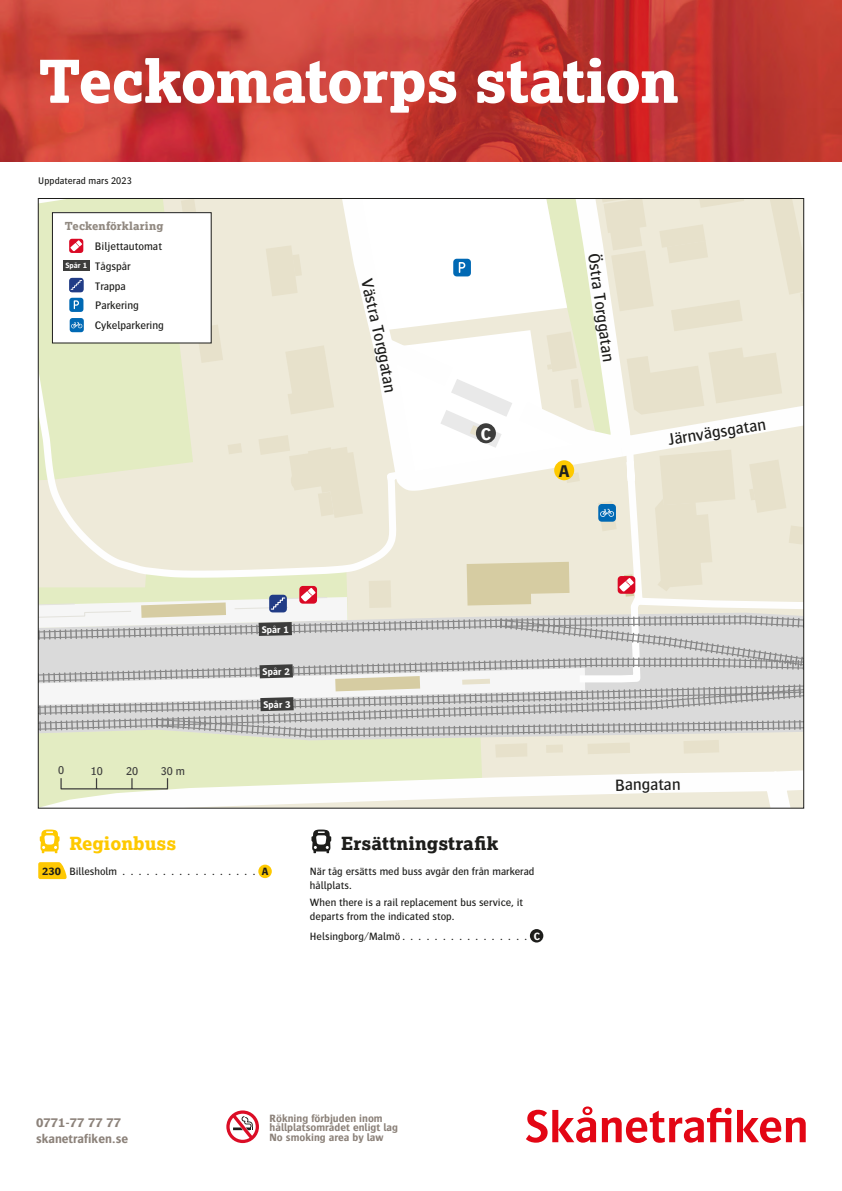
<style>
.page{position:relative;width:842px;height:1191px;background:#fff}
.page>*{position:absolute;margin:0;border:0;box-sizing:border-box;transform-origin:0 0}
.t1{font:800 59px "Lexia";letter-spacing:-.015em;color:#fff}
.t2{font:800 18px "Lexia";letter-spacing:.005em;color:#1d1d1b}
.t3{font:800 18px "Lexia";color:#fec900}
.t4{font:700 17.7px "Bosis Std";color:#21211f}
.t5{font:700 17.7px "Bosis Std";color:#fff}
.t6{font:500 17px "Bosis Std";color:#1d1d1b}
.t7{font:700 13px/16.5px "Bosis Oresund Std";color:#8c827a}
.t8{font:500 11.8px "Bosis Std";color:#3d3d3c}
.t9{font:500 11.3px/19.9px "Bosis Std";color:#1d1d1b}
.t10{font:11px/14px "Bosis Oresund Std";letter-spacing:.005em;color:#1d1d1b}
.t11{font:700 11px/9.5px "Bosis Oresund Std";color:#8c827a}
.t12{font:800 11px "Lexia";letter-spacing:.01em;color:#918981}
.t13{font:700 11px "Bosis Oresund Std";color:#fff}
.t14{font:700 11px "Bosis Oresund Std";color:#1d1d1b}
.t15{font:10px "Bosis Oresund Std";letter-spacing:.01em;color:#1d1d1b}
.t16{font:700 9.9px "Bosis Std";color:#fff}
.t17{font:700 7.9px "Bosis Std";color:#fff}
.s1{font-weight:700}
</style>
<div class="page">
<img style="left:0;top:0;width:842px;height:162px">
<svg style="left:526px;top:1106px;width:280px;height:37px"></svg>
<svg style="left:226px;top:1110px;width:33px;height:33px"></svg>
<svg style="left:40px;top:636px;width:762px;height:142px;background:#d4d3d0"></svg>
<svg style="left:40px;top:664px;width:545px;height:47px"></svg>
<svg style="left:40px;top:729px;width:442px;height:77px"></svg>
<svg style="left:38px;top:198px;width:766px;height:438px"></svg>
<div style="left:63px;top:260px;width:27px;height:11px;background:#3d3d3c"></div>
<div style="left:530px;top:929px;width:13px;height:13px;background:#1d1d1b;border-radius:50%"></div>
<svg style="left:311px;top:829px;width:20px;height:24px"></svg>
<svg style="left:38px;top:862px;width:29px;height:17px"></svg>
<div style="left:258px;top:864px;width:14px;height:14px;background:#fec900;border-radius:50%"></div>
<svg style="left:40px;top:829px;width:20px;height:24px"></svg>
<h1 class="t1" style="left:38px;top:43px;width:642px">Teckomatorps station</h1>
<p class="t15" style="left:38px;top:176px;width:95px">Uppdaterad mars 2023</p>
<p class="t12" style="left:65px;top:219px;width:100px">Teckenförklaring</p>
<p class="t17" style="left:65px;top:261px;width:23px">Spår 1</p>
<p class="t9" style="left:95px;top:236px;width:71px">Biljettautomat<br>Tågspår<br>Trappa<br>Parkering<br>Cykelparkering</p>
<h3 class="t6" style="left:375px;top:277px;width:71px;rotate:77deg">Västra Tor</h3>
<h3 class="t6" style="left:391px;top:344px;width:49px;rotate:80deg">ggatan</h3>
<h3 class="t5" style="left:481px;top:424px;width:12px">C</h3>
<h3 class="t6" style="left:603px;top:252px;width:111px;rotate:82deg">Östra Torggatan</h3>
<h3 class="t4" style="left:559px;top:461px;width:12px">A</h3>
<h3 class="t6" style="left:667px;top:430px;width:100px;rotate:-9deg">Järnvägsgatan</h3>
<p class="t8" style="left:58px;top:764px;width:8px">0</p>
<p class="t8" style="left:91px;top:764px;width:14px">10</p>
<p class="t8" style="left:126px;top:764px;width:14px">20</p>
<p class="t8" style="left:161px;top:764px;width:26px">30 m</p>
<p class="t16" style="left:262px;top:624px;width:29px;rotate:-1deg">Spår 1</p>
<p class="t16" style="left:262px;top:666px;width:29px;rotate:-2deg">Spår 2</p>
<p class="t16" style="left:263px;top:699px;width:29px;rotate:-2deg">Spår 3</p>
<h2 class="t3" style="left:69px;top:832px;width:108px">Regionbuss</h2>
<p class="t10" style="left:42px;top:864px;width:84px"><span class="s1">230</span> Billesholm .................</p>
<p class="t14" style="left:262px;top:865px;width:8px">A</p>
<h2 class="t2" style="left:341px;top:832px;width:158px">Ersättningstrafik</h2>
<p class="t10" style="left:310px;top:864px;width:226px">När tåg ersätts med buss avgår den från markerad hållplats.</p>
<p class="t10" style="left:310px;top:895px;width:215px">When there is a rail replacement bus service, it departs from the indicated stop.</p>
<p class="t10" style="left:310px;top:928px;width:209px">Helsingborg/Malmö . . . . . . . . . . . . . . .</p>
<p class="t13" style="left:534px;top:930px;width:8px">C</p>
<h3 class="t6" style="left:615px;top:776px;width:67px;rotate:-1deg">Bangatan</h3>
<p class="t7" style="left:36px;top:1115px;width:94px">0771-77 77 77 skanetrafiken.se</p>
<p class="t11" style="left:270px;top:1114px;width:130px">Rökning förbjuden inom hållplatsområdet enligt lag<br>No smoking area by law</p>
</div>
